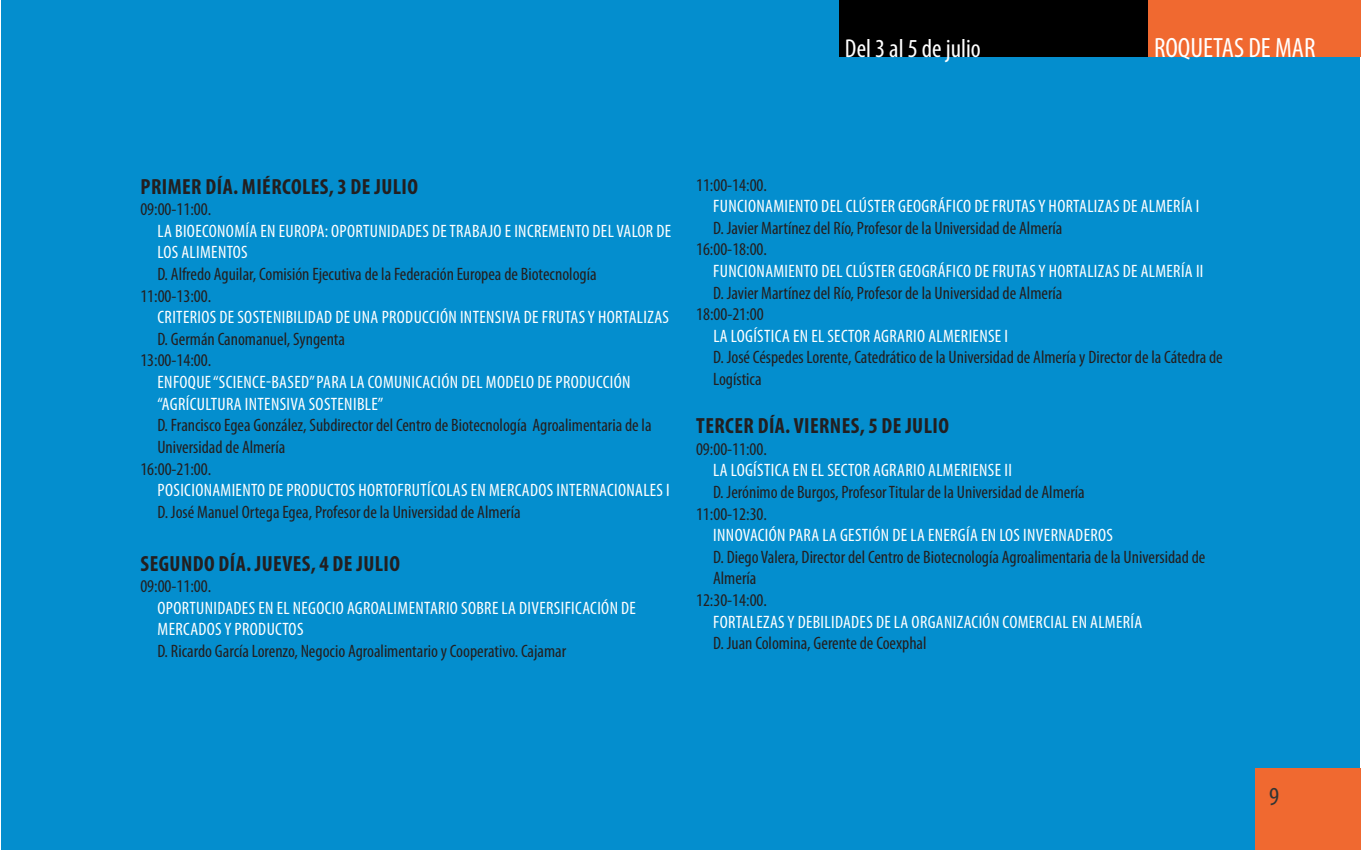
<style>
.page{position:relative;width:1361px;height:851px;background:#fff}
.page>*{position:absolute;margin:0;border:0;box-sizing:border-box;transform-origin:0 0}
.t1{font:condensed 28px "Myriad Pro";color:#fff}
.t2{font:condensed 26px "Myriad Pro";color:#fff}
.t3{font:condensed 26px "Myriad Pro";color:#303535}
.t4{font:700 condensed 22px "Myriad Pro";letter-spacing:.02em;color:#231f20}
.t5{font:condensed 18px/21.6px "Myriad Pro";color:#231f20}
.t6{font:condensed 18px/21.6px "Myriad Pro";letter-spacing:.02em;color:#fff}
</style>
<div class="page">
<div style="left:1px;top:0;width:1359px;height:849px;background:#048ece"></div>
<div style="left:839px;top:0;width:309px;height:57px;background:#000"></div>
<div style="left:1148px;top:0;width:213px;height:57px;background:#f06930"></div>
<div style="left:1254px;top:768px;width:106px;height:82px;background:#f06930"></div>
<h2 class="t2" style="left:845px;top:32px;width:137px">DEL 3 AL 5 DE JULIO</h2>
<h1 class="t1" style="left:1154px;top:30px;width:48px">ROQUETAS</h1>
<h1 class="t1" style="left:1248px;top:30px;width:68px">DE MAR</h1>
<p class="t4" style="left:141px;top:172px;width:279px">PRIMER DÍA. MI ÉRCOLES, 3 DE JULIO</p>
<p class="t5" style="left:140px;top:198px;width:72px">09:00-11:00.</p>
<p class="t6" style="left:158px;top:220px;width:515px">LA BIOECONOMÍA EN EUROPA: OPORTUNIDADES DE TRABAJO E INCREMENTO DEL VALOR DE<br>LOS ALIMENTOS</p>
<p class="t5" style="left:140px;top:263px;width:458px;text-indent:17px">D. ALFREDO AGUILAR, COMISIÓN EJECUTIVA DE LA FEDERACIÓN EUROPEA DE BIOTECNOLOGÍA<br>11:00-13:00.</p>
<p class="t6" style="left:158px;top:306px;width:513px">CRITERIOS DE SOSTENIBILIDAD DE UNA PRODUCCIÓN INTENSIVA DE FRUTAS Y HORTALIZAS</p>
<p class="t5" style="left:140px;top:328px;width:206px;text-indent:17px">D. GERMÁN CANOMANUEL, SYNGENTA<br>13:00-14:00.</p>
<p class="t6" style="left:157px;top:371px;width:475px">ENFOQUE “SCIENCE-BASED” PARA LA COMUNICACIÓN DEL MODELO DE PRODUCCIÓN “AGRÍCULTURA INTENSIVA SOSTENIBLE”</p>
<p class="t5" style="left:157px;top:414px;width:496px">D. FRANCISCO EGEA GONZÁLEZ, SUBDIRECTOR DEL CENTRO DE BIOTECNOLOGÍA AGROALIMENTARIA DE LA</p>
<p class="t5" style="left:157px;top:436px;width:129px">UNIVERSIDAD DE ALMERÍA</p>
<p class="t5" style="left:140px;top:457px;width:72px">16:00-21:00.</p>
<p class="t6" style="left:158px;top:479px;width:511px">POSICIONAMIENTO DE PRODUCTOS HORTOFRUTÍCOLAS EN MERCADOS INTERNACIONALES I</p>
<p class="t5" style="left:157px;top:500px;width:365px">D. JOSÉ MANUEL ORTEGA EGEA, PROFESOR DE LA UNIVERSIDAD DE ALMERÍA</p>
<p class="t4" style="left:141px;top:549px;width:261px">SEGUNDO DÍA. JUEVES, 4 DE JULIO</p>
<p class="t5" style="left:140px;top:575px;width:72px">09:00-11:00.</p>
<p class="t6" style="left:158px;top:596px;width:480px">OPORTUNIDADES EN EL NEGOCIO AGROALIMENTARIO SOBRE LA DIVERSIFICACIÓN DE<br>MERCADOS Y PRODUCTOS</p>
<p class="t5" style="left:157px;top:640px;width:410px">D. RICARDO GARCÍA LORENZO, NEGOCIO AGROALIMENTARIO Y COOPERATIVO. CAJAMAR</p>
<p class="t5" style="left:696px;top:173px;width:72px">11:00-14:00.</p>
<p class="t6" style="left:713px;top:195px;width:217px">FUNCIONAMIENTO DEL CLÚSTER GEOGRÁF</p>
<p class="t6" style="left:952px;top:195px;width:246px">ICO DE FRUTAS Y HORTALIZAS DE ALMERÍA I</p>
<p class="t5" style="left:696px;top:217px;width:368px;text-indent:17px">D. JAVIER MARTÍNEZ DEL RÍO, PROFESOR DE LA UNIVERSIDAD DE ALMERÍA<br>16:00-18:00.</p>
<p class="t6" style="left:713px;top:260px;width:217px">FUNCIONAMIENTO DEL CLÚSTER GEOGRÁF</p>
<p class="t6" style="left:952px;top:260px;width:248px">ICO DE FRUTAS Y HORTALIZAS DE ALMERÍA II</p>
<p class="t5" style="left:696px;top:281px;width:368px;text-indent:17px">D. JAVIER MARTÍNEZ DEL RÍO, PROFESOR DE LA UNIVERSIDAD DE ALMERÍA<br>18:00-21:00</p>
<p class="t6" style="left:713px;top:325px;width:294px">LA LOGÍSTICA EN EL SECTOR AGRARIO ALMERIENSE I</p>
<p class="t5" style="left:713px;top:346px;width:511px">D. JOSÉ CÉSPEDES LORENTE, CATEDRÁTICO DE LA UNIVERSIDAD DE ALMERÍA Y DIRECTOR DE LA CÁTEDRA DE<br>LOGÍSTICA</p>
<p class="t4" style="left:696px;top:412px;width:118px">TERCER DÍA. VIERNE</p>
<p class="t4" style="left:851px;top:412px;width:100px">S, 5 DE JULIO</p>
<p class="t5" style="left:696px;top:437px;width:72px">09:00-11:00.</p>
<p class="t6" style="left:713px;top:459px;width:295px">LA LOGÍSTICA EN EL SECTOR AGRARIO ALMERIENSE II</p>
<p class="t5" style="left:696px;top:481px;width:390px;text-indent:17px">D. JERÓNIMO DE BURGOS, PROFESOR TITULAR DE LA UNIVERSIDAD DE ALMERÍA<br>11:00-12:30.</p>
<p class="t6" style="left:713px;top:524px;width:401px">INNOVACIÓN PARA LA GESTIÓN DE LA ENERGÍA EN LOS INVERNADEROS</p>
<p class="t5" style="left:713px;top:545px;width:494px">D. DIEGO VALERA, DIRECTOR DEL CENTRO DE BIOTECNOLOGÍA AGROALIMENTARIA DE LA UNIVERSIDAD DE</p>
<p class="t5" style="left:713px;top:567px;width:45px">ALMERÍA</p>
<p class="t5" style="left:696px;top:589px;width:72px">12:30-14:00.</p>
<p class="t6" style="left:713px;top:610px;width:430px">FORTALEZAS Y DEBILIDADES DE LA ORGANIZACIÓN COMERCIAL EN ALMERÍA</p>
<p class="t5" style="left:713px;top:632px;width:215px">D. JUAN COLOMINA, GERENTE DE COEXPHAL</p>
<h2 class="t3" style="left:1269px;top:781px;width:12px">9</h2>
</div>
